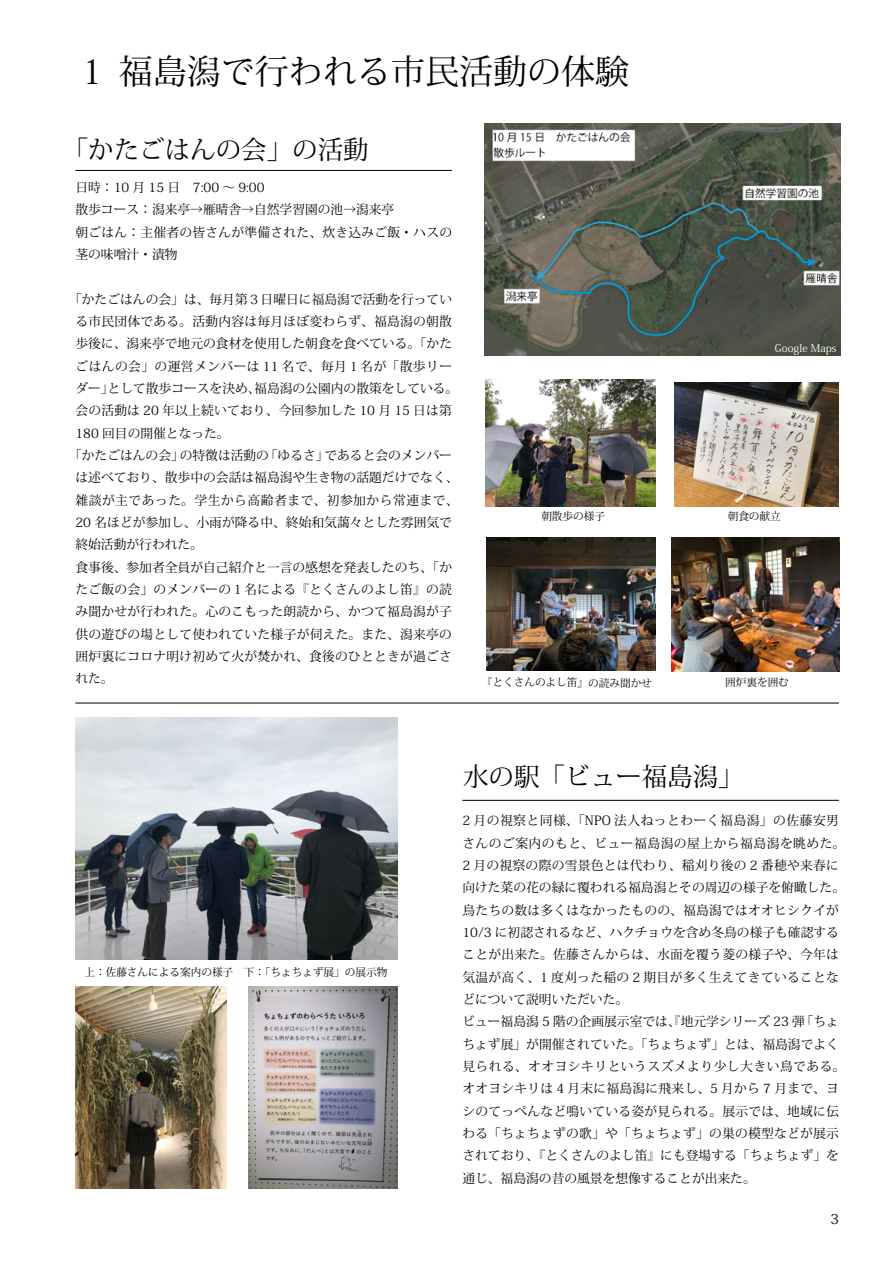
<style>
.page{position:relative;width:893px;height:1263px;background:#fff}
.page>*{position:absolute;margin:0;border:0;box-sizing:border-box;transform-origin:0 0}
.t1{font:34.05px "Koz Min Pr 6 N";color:#000}
.t2{font:25.5px "Koz Min Pr 6 N";color:#000}
.t3{font:13.8px "Koz Min Pr 6 N";color:#000}
.t4{font:12.75px/22.4px "Koz Min Pr 6 N";letter-spacing:.02em;color:#000}
.t5{font:12.75px/22.4px "Koz Min Pr 6 N";color:#000}
.t6{font:12.75px "Koz Min Pr 6 N";letter-spacing:.04em;color:#000}
.t7{font:10.65px "Koz Min Pr 6 N";color:#000}
.t8{font:10.65px "Koz Min Pr 6 N";color:#fff}
</style>
<div class="page">
<img style="left:75px;top:717px;width:323px;height:242px">
<img style="left:485px;top:123px;width:355px;height:233px">
<hr style="left:75px;top:170px;width:377px;height:1px;background:#000">
<hr style="left:462px;top:800px;width:377px;height:1px;background:#000">
<img style="left:75px;top:986px;width:151px;height:202px">
<img style="left:249px;top:986px;width:148px;height:202px">
<img style="left:486px;top:379px;width:169px;height:127px">
<img style="left:487px;top:537px;width:169px;height:134px">
<img style="left:672px;top:537px;width:167px;height:134px">
<img style="left:674px;top:382px;width:165px;height:124px">
<hr style="left:75px;top:703px;width:764px;height:1px;background:#000">
<h1 class="t1" style="left:75px;top:52px;width:555px">１ 福島潟で行われる市民活動の体験</h1>
<h2 class="t2" style="left:63px;top:136px;width:308px">「かたごはんの会」の活動</h2>
<p class="t5" style="left:75px;top:177px;width:378px">日時：10 月 15 日　7:00 〜 9:00<br>散歩コース：潟来亭→雁晴舎→自然学習園の池→潟来亭<br>朝ごはん：主催者の皆さんが準備された、炊き込みご飯・ハスの茎の味噌汁・漬物</p>
<p class="t5" style="left:69px;top:288px;width:385px">「かたごはんの会」は、毎月第３日曜日に福島潟で活動を行ってい</p>
<p class="t4" style="left:75px;top:311px;width:378px">る市民団体である。活動内容は毎月ほぼ変わらず、福島潟の朝散</p>
<p class="t5" style="left:75px;top:333px;width:378px">歩後に、潟来亭で地元の食材を使用した朝食を食べている。「かた</p>
<p class="t4" style="left:75px;top:355px;width:378px">ごはんの会」の運営メンバーは 11 名で、毎月１名が「散歩リー</p>
<p class="t5" style="left:75px;top:377px;width:384px">ダー」として散歩コースを決め、福島潟の公園内の散策をしている。</p>
<p class="t4" style="left:75px;top:400px;width:378px">会の活動は 20 年以上続いており、今回参加した 10 月 15 日は第</p>
<p class="t5" style="left:75px;top:422px;width:156px">180 回目の開催となった。</p>
<p class="t5" style="left:69px;top:444px;width:384px">「かたごはんの会」の特徴は活動の「ゆるさ」であると会のメンバー</p>
<p class="t5" style="left:75px;top:467px;width:385px">は述べており、散歩中の会話は福島潟や生き物の話題だけでなく、</p>
<p class="t6" style="left:75px;top:493px;width:384px">雑談が主であった。学生から高齢者まで、初参加から常連まで、</p>
<p class="t5" style="left:75px;top:511px;width:378px">20 名ほどが参加し、小雨が降る中、終始和気藹々とした雰囲気で</p>
<p class="t5" style="left:75px;top:534px;width:129px">終始活動が行われた。</p>
<p class="t5" style="left:75px;top:556px;width:378px">食事後、参加者全員が自己紹介と一言の感想を発表したのち、「か</p>
<p class="t4" style="left:75px;top:578px;width:378px">たご飯の会」のメンバーの１名による『とくさんのよし笛』の読</p>
<p class="t4" style="left:75px;top:601px;width:378px">み聞かせが行われた。心のこもった朗読から、かつて福島潟が子</p>
<p class="t4" style="left:75px;top:623px;width:378px">供の遊びの場として使われていた様子が伺えた。また、潟来亭の</p>
<p class="t4" style="left:75px;top:645px;width:378px">囲炉裏にコロナ明け初めて火が焚かれ、食後のひとときが過ごさ</p>
<p class="t4" style="left:75px;top:668px;width:40px">れた。</p>
<p class="t7" style="left:541px;top:510px;width:65px">朝散歩の様子</p>
<p class="t7" style="left:482px;top:676px;width:172px">『とくさんのよし笛』の読み聞かせ</p>
<p class="t8" style="left:775px;top:342px;width:63px">Google Maps</p>
<p class="t7" style="left:728px;top:510px;width:55px">朝食の献立</p>
<p class="t7" style="left:725px;top:676px;width:65px">囲炉裏を囲む</p>
<p class="t7" style="left:84px;top:965px;width:304px">上：佐藤さんによる案内の様子　下：「ちょちょず展」の展示物</p>
<h2 class="t2" style="left:463px;top:763px;width:282px">水の駅「ビュー福島潟」</h2>
<p class="t4" style="left:462px;top:810px;width:384px">2 月の視察と同様、「NPO 法人ねっとわーく福島潟」の佐藤安男さんのご案内のもと、ビュー福島潟の屋上から福島潟を眺めた。2 月の視察の際の雪景色とは代わり、稲刈り後の 2 番穂や来春に向けた菜の花の緑に覆われる福島潟とその周辺の様子を俯瞰した。鳥たちの数は多くはなかったものの、福島潟ではオオヒシクイが10/3 に初認されるなど、ハクチョウを含め冬鳥の様子も確認することが出来た。佐藤さんからは、水面を覆う菱の様子や、今年は気温が高く、1 度刈った稲の 2 期目が多く生えてきていることなどについて説明いただいた。<br>ビュー福島潟 5 階の企画展示室では、『地元学シリーズ 23 弾「ちょちょず展」が開催されていた。「ちょちょず」とは、福島潟でよく見られる、オオヨシキリというスズメより少し大きい鳥である。オオヨシキリは 4 月末に福島潟に飛来し、5 月から 7 月まで、ヨシのてっぺんなど鳴いている姿が見られる。展示では、地域に伝わる「ちょちょずの歌」や「ちょちょず」の巣の模型などが展示されており、『とくさんのよし笛』にも登場する「ちょちょず」を通じ、福島潟の昔の風景を想像することが出来た。</p>
<p class="t3" style="left:830px;top:1211px;width:10px">3</p>
</div>
